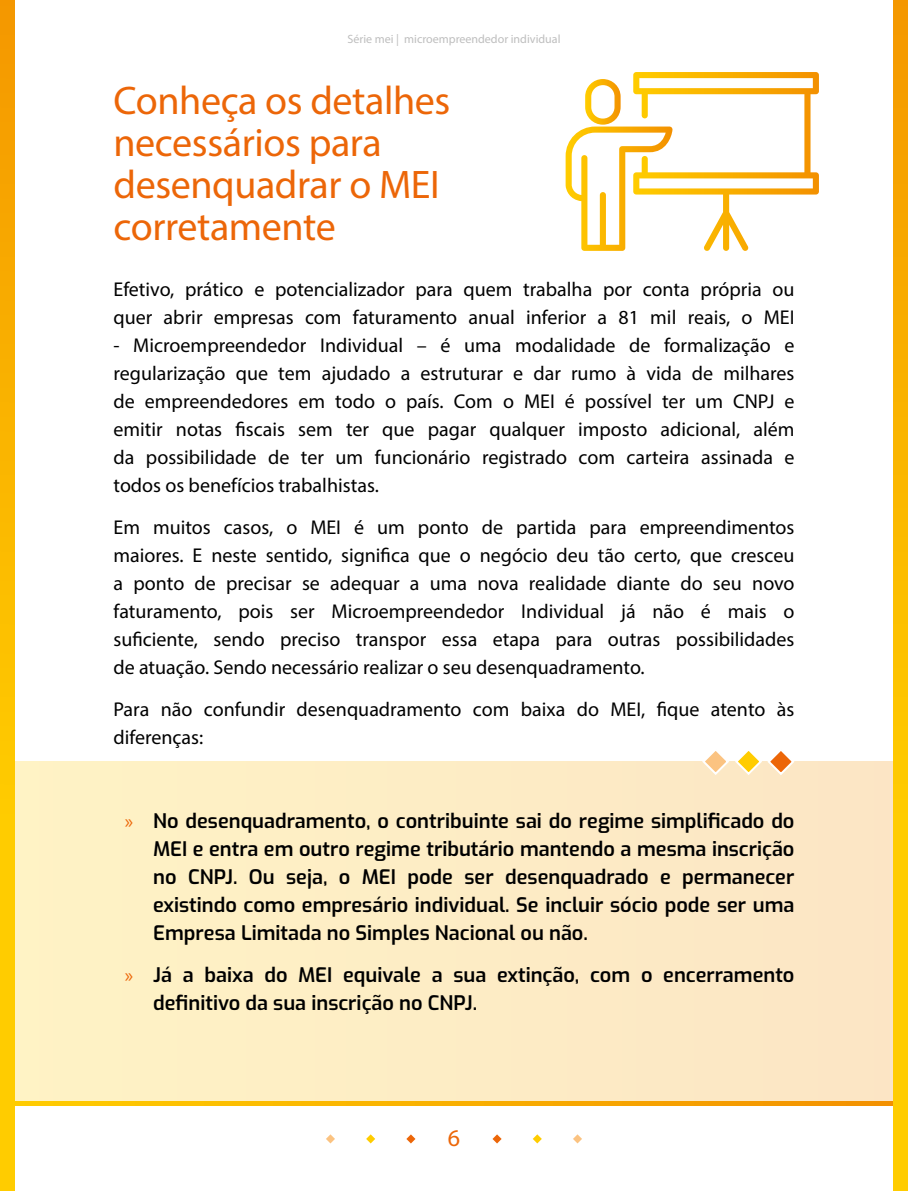
<style>
.page{position:relative;width:908px;height:1191px;background:#fff}
.page>*{position:absolute;margin:0;border:0;box-sizing:border-box;transform-origin:0 0}
.TITULO_CAPITULOS{font:40px "Myriad Pro";letter-spacing:-.01em;color:#ec6608}
.t1{font:24px "Myriad Pro";color:#ec6608}
.t2{font:20px/28px "Myriad Pro";color:#000}
.t3{font:600 20px/28px "Exo";color:#000;text-align:justify}
.t4{font:12px "Myriad Pro";color:#bebebe}
.s1{font-family:"Myriad Pro";font-weight:400;color:#ec6608}
</style>
<div class="page">
<div style="left:14px;top:761px;width:879px;height:340px;background:#fdedc5"></div>
<svg style="left:14px;top:1101px;width:879px;height:5px;background:#f8ae00"></svg>
<svg style="left:702px;top:751px;width:93px;height:24px"></svg>
<svg style="left:0;top:0;width:14px;height:1191px;background:#fbba00"></svg>
<svg style="left:893px;top:0;width:14px;height:1191px;background:#fbba00"></svg>
<svg style="left:366px;top:1134px;width:9px;height:9px"></svg>
<svg style="left:532px;top:1134px;width:9px;height:9px"></svg>
<svg style="left:406px;top:1134px;width:9px;height:9px"></svg>
<svg style="left:492px;top:1134px;width:9px;height:9px"></svg>
<svg style="left:326px;top:1134px;width:9px;height:9px"></svg>
<svg style="left:573px;top:1134px;width:8px;height:9px"></svg>
<svg style="left:565px;top:72px;width:253px;height:179px"></svg>
<p class="t4" style="left:347px;top:31px;width:214px">Série mei | microempreendedor individual</p>
<p class="TITULO_CAPITULOS" style="left:113px;top:76px;width:338px">Conheça os detalhes</p>
<p class="TITULO_CAPITULOS" style="left:113px;top:118px;width:269px">necessários para</p>
<p class="TITULO_CAPITULOS" style="left:113px;top:160px;width:327px">desenquadrar o MEI</p>
<p class="TITULO_CAPITULOS" style="left:113px;top:202px;width:224px">corretamente</p>
<p class="t2" style="left:113px;top:275px;width:682px">Efetivo, prático e potencializador para quem trabalha por conta própria ou quer abrir empresas com faturamento anual inferior a 81 mil reais, o MEI</p>
<p class="t2" style="left:113px;top:331px;width:682px;text-align:justify">- Microempreendedor Individual – é uma modalidade de formalização e regularização que tem ajudado a estruturar e dar rumo à vida de milhares de empreendedores em todo o país. Com o MEI é possível ter um CNPJ e emitir notas fiscais sem ter que pagar qualquer imposto adicional, além da possibilidade de ter um funcionário registrado com carteira assinada e todos os benefícios trabalhistas.</p>
<p class="t2" style="left:113px;top:513px;width:682px;text-align:justify">Em muitos casos, o MEI é um ponto de partida para empreendimentos maiores. E neste sentido, significa que o negócio deu tão certo, que cresceu a ponto de precisar se adequar a uma nova realidade diante do seu novo faturamento, pois ser Microempreendedor Individual já não é mais o suficiente, sendo preciso transpor essa etapa para outras possibilidades de atuação. Sendo necessário realizar o seu desenquadramento.</p>
<p class="t2" style="left:113px;top:695px;width:682px">Para não confundir desenquadramento com baixa do MEI, fique atento às diferenças:</p>
<p class="t3" style="left:153px;top:806px;width:642px;text-indent:-28px"><span class="s1">»</span> No desenquadramento, o contribuinte sai do regime simplificado do MEI e entra em outro regime tributário mantendo a mesma inscrição no CNPJ. Ou seja, o MEI pode ser desenquadrado e permanecer existindo como empresário individual. Se incluir sócio pode ser uma Empresa Limitada no Simples Nacional ou não.</p>
<p class="t3" style="left:153px;top:960px;width:642px;text-indent:-28px"><span class="s1">»</span> Já a baixa do MEI equivale a sua extinção, com o encerramento definitivo da sua inscrição no CNPJ.</p>
<p class="t1" style="left:447px;top:1123px;width:14px">6</p>
</div>
